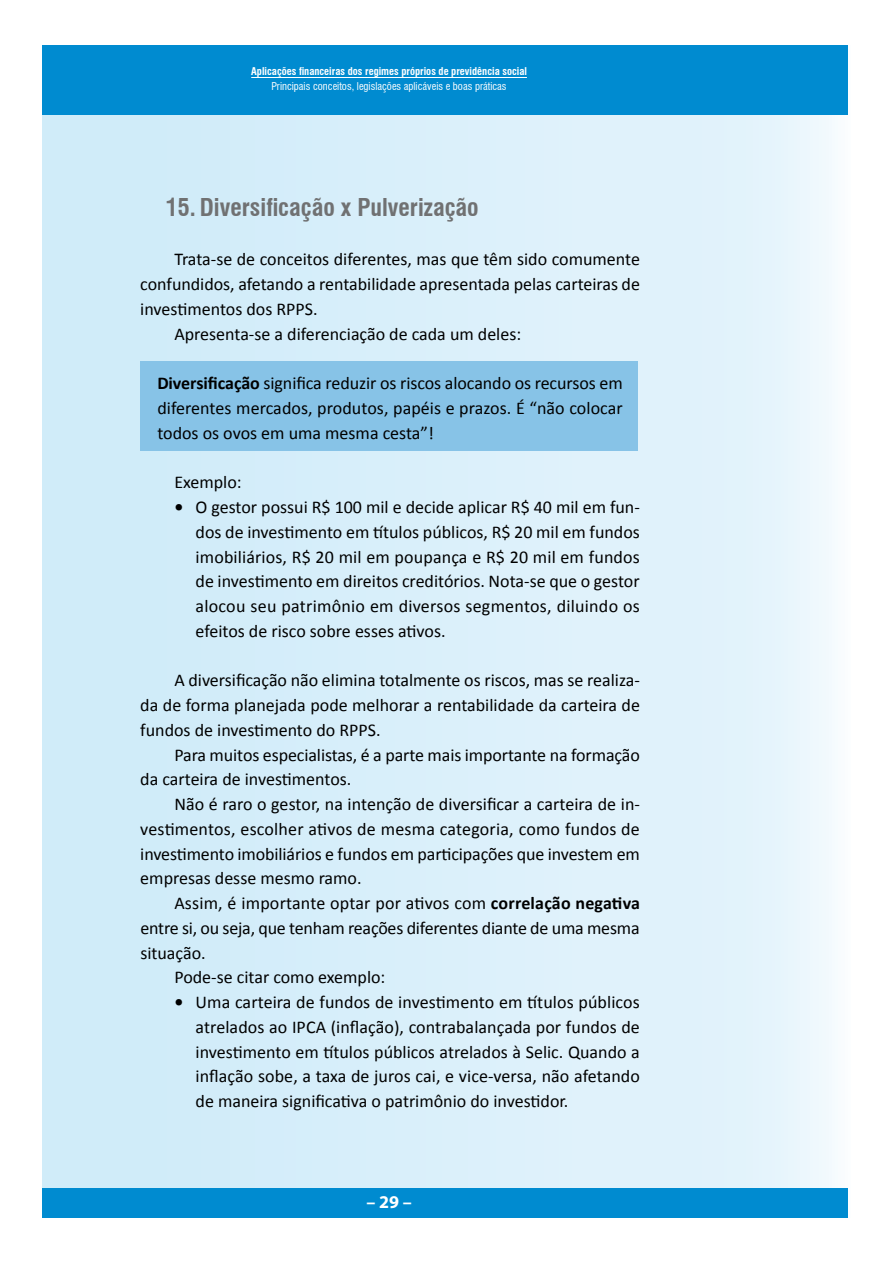
<style>
.page{position:relative;width:893px;height:1263px;background:#fff}
.page>*{position:absolute;margin:0;border:0;box-sizing:border-box;transform-origin:0 0}
.t1{font:700 condensed 24px "Swiss 721 BT";color:#707172}
.t2{font:18px/24.8px "Calibri";color:#000;text-align:justify}
.t3{font:700 18px "Myriad Pro";color:#fff}
.t4{font:700 condensed 10.5px "Swiss 721 BT";color:#fff}
.t5{font:condensed 10.5px "Swiss 721 BT";color:#fff}
.s1{font-weight:700}
</style>
<div class="page">
<div style="left:43px;top:45px;width:807px;height:1173px;background:linear-gradient(to right,#cceaf9,#eaf6fc)"></div>
<div style="left:43px;top:45px;width:805px;height:70px;background:#008bd0"></div>
<div style="left:43px;top:1188px;width:805px;height:30px;background:#008bd0"></div>
<hr style="left:251px;top:77px;width:276px;height:1px;background:#fff">
<div style="left:140px;top:361px;width:498px;height:90px;background:#87c3e7"></div>
<p class="t4" style="left:251px;top:65px;width:277px">Aplicações financeiras dos regimes próprios de previdência social</p>
<p class="t5" style="left:272px;top:80px;width:236px">Principais conceitos, legislações aplicáveis e boas práticas</p>
<h1 class="t1" style="left:166px;top:193px;width:314px">15. Diversificação x Pulverização</h1>
<p class="t2" style="left:174px;top:247px;width:467px">Trata-se de conceitos diferentes, mas que têm sido comumente</p>
<p class="t2" style="left:140px;top:272px;width:501px">confundidos, afetando a rentabilidade apresentada pelas carteiras de</p>
<p class="t2" style="left:140px;top:297px;width:179px">investimentos dos RPPS.</p>
<p class="t2" style="left:174px;top:321px;width:348px">Apresenta-se a diferenciação de cada um deles:</p>
<p class="t2" style="left:157px;top:371px;width:467px"><span class="s1">Diversificação</span> significa reduzir os riscos alocando os recursos em diferentes mercados, produtos, papéis e prazos. É “não colocar todos os ovos em uma mesma cesta”!</p>
<p class="t2" style="left:174px;top:470px;width:69px">Exemplo:</p>
<p class="t2" style="left:196px;top:495px;width:446px;text-indent:-21px"><span class="s1">•</span> O gestor possui R$ 100 mil e decide aplicar R$ 40 mil em fun&shy;dos de investimento em títulos públicos, R$ 20 mil em fundos imobiliários, R$ 20 mil em poupança e R$ 20 mil em fundos de investimento em direitos creditórios. Nota-se que o gestor alocou seu patrimônio em diversos segmentos, diluindo os efeitos de risco sobre esses ativos.</p>
<p class="t2" style="left:140px;top:668px;width:501px;text-indent:34px">A diversificação não elimina totalmente os riscos, mas se realiza&shy;da de forma planejada pode melhorar a rentabilidade da carteira de fundos de investimento do RPPS.</p>
<p class="t2" style="left:140px;top:742px;width:501px;text-indent:34px">Para muitos especialistas, é a parte mais importante na formação da carteira de investimentos.</p>
<p class="t2" style="left:140px;top:792px;width:501px;text-indent:34px">Não é raro o gestor, na intenção de diversificar a carteira de in&shy;vestimentos, escolher ativos de mesma categoria, como fundos de investimento imobiliários e fundos em participações que investem em empresas desse mesmo ramo.</p>
<p class="t2" style="left:174px;top:891px;width:467px">Assim, é importante optar por ativos com <span class="s1">correlação negativa</span></p>
<p class="t2" style="left:140px;top:915px;width:501px">entre si, ou seja, que tenham reações diferentes diante de uma mesma</p>
<p class="t2" style="left:140px;top:940px;width:67px">situação.</p>
<p class="t2" style="left:174px;top:965px;width:213px">Pode-se citar como exemplo:</p>
<p class="t2" style="left:196px;top:990px;width:446px;text-indent:-21px"><span class="s1">•</span> Uma carteira de fundos de investimento em títulos públicos atrelados ao IPCA (inflação), contrabalançada por fundos de investimento em títulos públicos atrelados à Selic. Quando a inflação sobe, a taxa de juros cai, e vice-versa, não afetando de maneira significativa o patrimônio do investidor.</p>
<p class="t3" style="left:366px;top:1190px;width:47px">– 29 –</p>
</div>
